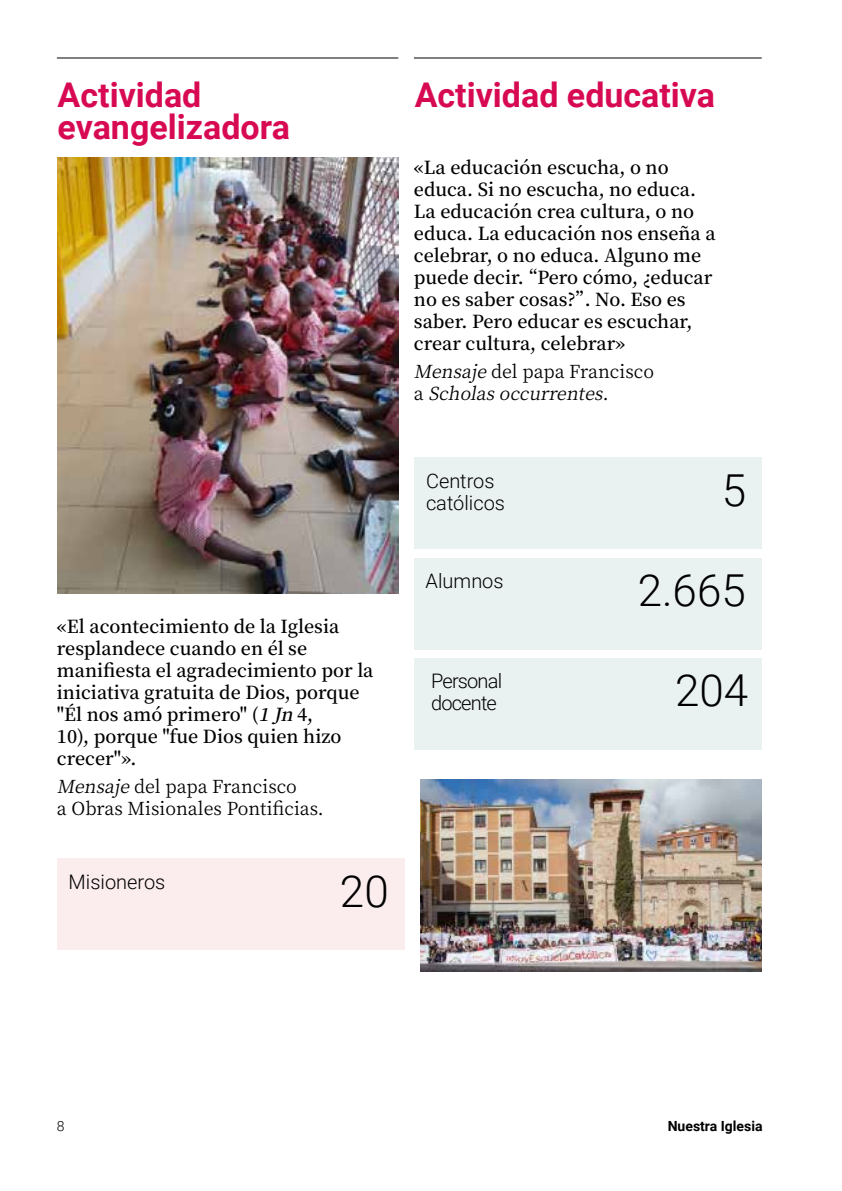
<style>
.page{position:relative;width:842px;height:1191px;background:#fff}
.page>*{position:absolute;margin:0;border:0;box-sizing:border-box;transform-origin:0 0}
.t1{font:300 44px "Roboto";color:#000}
.t2{font:700 34px "Roboto";color:#d80953}
.t3{font:300 20px/22px "Roboto";color:#000}
.t4{font:300 20px/22px "Roboto";letter-spacing:-.04em;color:#000}
.t5{font:600 18px/22px "Noto Serif TC";color:#000}
.t6{font:18px/22px "Noto Serif TC";color:#000}
.t7{font:italic 18px/22px "Noto Serif TC";color:#000}
.t8{font:700 14px "Roboto";color:#000}
.t9{font:300 14px "Roboto";color:#000}
.s1{font-style:normal}
.s2{font-style:italic}
</style>
<div class="page">
<hr style="left:57px;top:58px;width:341px;height:1px;background:#000">
<hr style="left:414px;top:58px;width:348px;height:1px;background:#000">
<div style="left:414px;top:558px;width:347px;height:91px;background:#eaf2f1"></div>
<div style="left:415px;top:458px;width:347px;height:91px;background:#eaf2f1"></div>
<div style="left:57px;top:858px;width:347px;height:92px;background:#fbecee"></div>
<div style="left:414px;top:658px;width:347px;height:91px;background:#eaf2f1"></div>
<img style="left:58px;top:158px;width:340px;height:436px">
<img style="left:421px;top:779px;width:340px;height:192px">
<h2 class="t2" style="left:58px;top:71px;width:145px">Actividad</h2>
<h2 class="t2" style="left:415px;top:71px;width:302px">Actividad educativa</h2>
<h2 class="t2" style="left:58px;top:103px;width:234px">evangelizadora</h2>
<p class="t5" style="left:414px;top:157px;width:303px">«La educación escucha, o no educa. Si no escucha, no educa.<br>La educación crea cultura, o no educa. La educación nos enseña a celebrar, o no educa. Alguno me puede decir. “Pero cómo, ¿educar no es saber cosas?”. No. Eso es saber. Pero educar es escuchar, crear cultura, celebrar»</p>
<p class="t7" style="left:414px;top:361px;width:242px">Mensaje<span class="s1">del papa Francisco a</span> Scholasoccurrentes<span class="s1">.</span></p>
<p class="t3" style="left:426px;top:469px;width:81px">Centros católicos</p>
<h1 class="t1" style="left:722px;top:459px;width:26px">5</h1>
<p class="t5" style="left:57px;top:616px;width:318px">«El acontecimiento de la Iglesia resplandece cuando en él se manifiesta el agradecimiento por la iniciativa gratuita de Dios, porque "Él nos amó primero" (<span class="s2">1Jn</span>4,<br>10), porque "fue Dios quien hizo crecer"».</p>
<p class="t6" style="left:57px;top:775px;width:268px"><span class="s2">Mensaje</span>del papa Francisco<br>a Obras Misionales Pontificias.</p>
<p class="t3" style="left:69px;top:870px;width:98px">Misioneros</p>
<h1 class="t1" style="left:340px;top:860px;width:50px">20</h1>
<p class="t3" style="left:426px;top:569px;width:79px">Alumnos</p>
<h1 class="t1" style="left:638px;top:560px;width:110px">2.665</h1>
<p class="t4" style="left:431px;top:669px;width:73px">Personal docente</p>
<h1 class="t1" style="left:675px;top:660px;width:75px">204</h1>
<p class="t9" style="left:57px;top:1116px;width:9px">8</p>
<p class="t8" style="left:668px;top:1116px;width:96px">Nuestra Iglesia</p>
</div>
